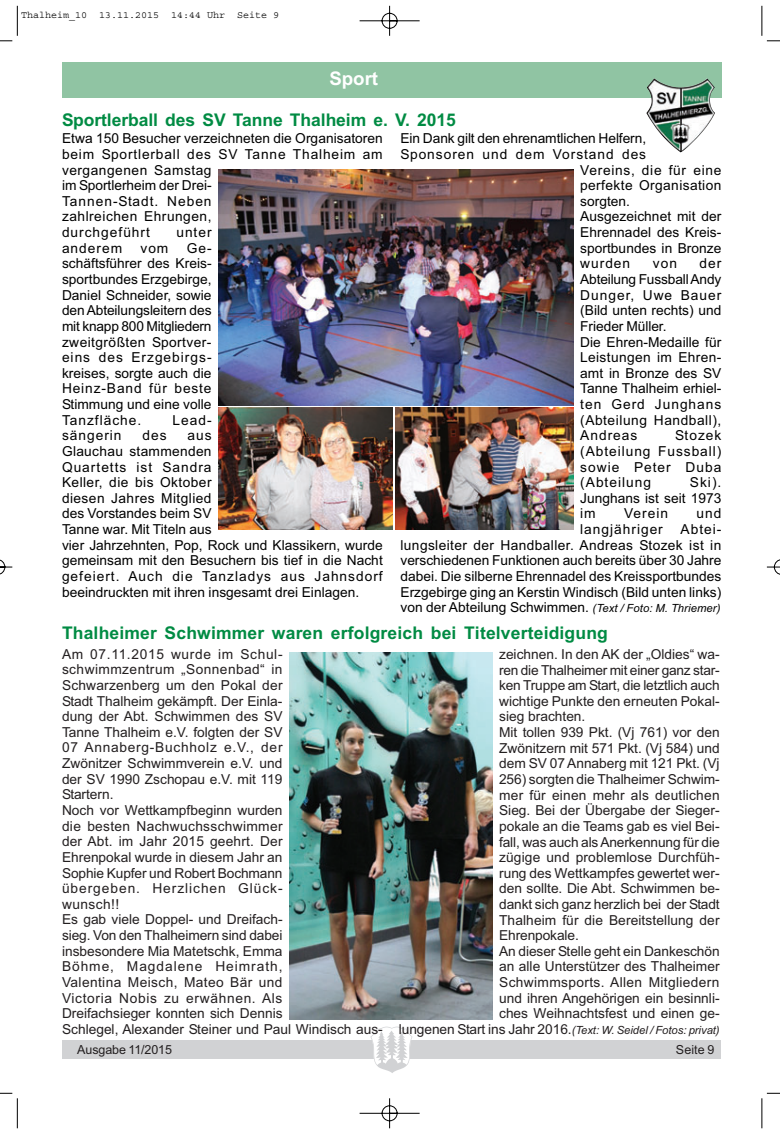
<style>
.page{position:relative;width:780px;height:1134px;background:#fff}
.page>*{position:absolute;margin:0;border:0;box-sizing:border-box;transform-origin:0 0}
.t1{font:700 18.75px "Arial";letter-spacing:-.005em;color:#fff}
.t2{font:700 17.5px "Arial";letter-spacing:.01em;color:#008b43}
.t3{font:13.75px/15.6px "Arial";color:#231f20}
.t4{font:13.75px/15.6px "Arial";letter-spacing:.005em;color:#000;text-align:justify}
.t5{font:13.75px/15.6px "Arial";letter-spacing:.035em;color:#000}
.t6{font:13.75px "Arial";letter-spacing:.07em;color:#000}
.t7{font:13.75px "Arial";letter-spacing:.03em;color:#000}
.t8{font:13.75px "Arial";letter-spacing:.05em;color:#000}
.t9{font:12.5px "Arial";letter-spacing:-.01em;color:#231f20}
.t10{font:italic 11.25px "Arial";letter-spacing:-.005em;color:#231f20}
.t11{font:10px "Courier";color:#000}
.s1{font-style:italic;font-size:11.25px}
.s2{font-style:normal;font-size:13.75px}
</style>
<div class="page">
<img style="left:0;top:5px;width:780px;height:1123px">
<p class="t11" style="left:21px;top:11px;width:259px">Thalheim_10 13.11.2015 14:44 Uhr Seite 9</p>
<h1 class="t1" style="left:329px;top:71px;width:50px">Sport</h1>
<p class="t2" style="left:62px;top:113px;width:395px">Sportlerball des SV Tanne Thalheim e. V. 2015</p>
<p class="t4" style="left:400px;top:132px;width:247px">Ein Dank gilt den ehrenamtlichen Helfern,</p>
<p class="t6" style="left:400px;top:149px;width:247px">Sponsoren und dem Vorstand des</p>
<p class="t8" style="left:580px;top:165px;width:143px">Vereins, die für eine</p>
<p class="t7" style="left:580px;top:180px;width:143px">perfekte Organisation</p>
<p class="t4" style="left:580px;top:195px;width:51px">sorgten.</p>
<p class="t4" style="left:580px;top:210px;width:143px">Ausgezeichnet mit der</p>
<p class="t4" style="left:580px;top:226px;width:143px">Ehrennadel des Kreis-</p>
<p class="t4" style="left:580px;top:241px;width:143px">sportbundes in Bronze</p>
<p class="t4" style="left:580px;top:257px;width:51px">wurden</p>
<p class="t4" style="left:652px;top:257px;width:26px">von</p>
<p class="t5" style="left:62px;top:132px;width:322px">Etwa 150 Besucher verzeichneten die Organisatoren beim Sportlerball des SV Tanne Thalheim am vergangenen Samstag<br>im Sportlerheim der Drei-<br>Tannen-Stadt. Neben<br>zahlreichen Ehrungen,<br>durchgeführt</p>
<p class="t4" style="left:176px;top:226px;width:37px">unter</p>
<p class="t4" style="left:62px;top:241px;width:151px;text-indent:125px">Ge&shy;schäftsführer des Kreis&shy;sportbundes Erzgebirge, Daniel Schneider, sowie den Abteilungsleitern des mit knapp 800 Mitgliedern zweitgrößten Sportver&shy;eins des Erzgebirgs&shy;kreises, sorgte auch die Heinz-Band für beste Stimmung und eine volle Tanzfläche.</p>
<p class="t6" style="left:62px;top:243px;width:62px">anderem</p>
<p class="t4" style="left:140px;top:241px;width:29px">vom</p>
<p class="t4" style="left:580px;top:257px;width:143px;text-align:left;text-indent:119px">der<br>Abteilung Fussball Andy<br>Dunger, Uwe Bauer (Bild unten rechts) und<br>Frieder Müller.<br>Die Ehren-Medaille für<br>Leistungen im Ehren&shy;amt in Bronze des SV<br>Tanne Thalheim erhiel&shy;ten Gerd Junghans (Abteilung Handball),<br>Andreas</p>
<p class="t4" style="left:172px;top:413px;width:41px">Lead-</p>
<p class="t4" style="left:580px;top:429px;width:143px;text-indent:95px">Stozek (Abteilung Fussball) sowie Peter Duba (Abteilung</p>
<p class="t6" style="left:62px;top:430px;width:61px">sängerin</p>
<p class="t4" style="left:142px;top:429px;width:26px">des</p>
<p class="t4" style="left:62px;top:429px;width:322px;text-align:left;text-indent:125px">aus<br>Glauchau stammenden<br>Quartetts ist Sandra<br>Keller, die bis Oktober<br>diesen Jahres Mitglied<br>des Vorstandes beim SV<br>Tanne war. Mit Titeln aus<br>vier Jahrzehnten, Pop, Rock und Klassikern, wurde gemeinsam mit den Besuchern bis tief in die Nacht gefeiert. Auch die Tanzladys aus Jahnsdorf beeindruckten mit ihren insgesamt drei Einlagen.</p>
<p class="t4" style="left:580px;top:476px;width:143px;text-indent:110px">Ski).<br>Junghans ist seit 1973 im</p>
<p class="t4" style="left:624px;top:507px;width:45px">Verein</p>
<p class="t4" style="left:696px;top:507px;width:26px">und</p>
<p class="t6" style="left:580px;top:524px;width:84px">langjähriger</p>
<p class="t4" style="left:400px;top:523px;width:322px;text-indent:280px">Abtei&shy;lungsleiter der Handballer. Andreas Stozek ist in verschiedenen Funktionen auch bereits über 30 Jahre dabei. Die silberne Ehrennadel des Kreissportbundes Erzgebirge ging an Kerstin Windisch (Bild unten links) von der Abteilung Schwimmen. <span class="s1">(Text / Foto: M. Thriemer)</span></p>
<p class="t2" style="left:62px;top:626px;width:547px">Thalheimer Schwimmer waren erfolgreich bei Titelverteidigung</p>
<p class="t3" style="left:62px;top:647px;width:322px">Am 07.11.2015 wurde im Schul&shy;schwimmzentrum „Sonnenbad“ in<br>Schwarzenberg um den Pokal der<br>Stadt Thalheim gekämpft. Der Einla-<br>dung der Abt. Schwimmen des SV<br>Tanne Thalheim e.V. folgten der SV<br>07 Annaberg-Buchholz e.V., der<br>Zwönitzer Schwimmverein e.V. und<br>der SV 1990 Zschopau e.V. mit 119<br>Startern.<br>Noch vor Wettkampfbeginn wurden<br>die besten Nachwuchsschwimmer<br>der Abt. im Jahr 2015 geehrt. Der<br>Ehrenpokal wurde in diesem Jahr an<br>Sophie Kupfer und Robert Bochmann<br>übergeben. Herzlichen Glück-<br>wunsch!!<br>Es gab viele Doppel- und Dreifach-<br>sieg. Von den Thalheimern sind dabei<br>insbesondere Mia Matetschk, Emma<br>Böhme, Magdalene Heimrath,<br>Valentina Meisch, Mateo Bär und<br>Victoria Nobis zu erwähnen. Als<br>Dreifachsieger konnten sich Dennis<br>Schlegel, Alexander Steiner und Paul Windisch aus-</p>
<p class="t3" style="left:499px;top:648px;width:222px">zeichnen. In den AK der „Oldies“ wa&shy;ren die Thalheimer mit einer ganz star&shy;ken Truppe am Start, die letztlich auch wichtige Punkte den erneuten Pokal&shy;sieg brachten.<br>Mit tollen 939 Pkt. (Vj 761) vor den Zwönitzern mit 571 Pkt. (Vj 584) und dem SV 07 Annaberg mit 121 Pkt. (Vj 256) sorgten die Thalheimer Schwim&shy;mer für einen mehr als deutlichen Sieg. Bei der Übergabe der Sieger&shy;pokale an die Teams gab es viel Bei&shy;fall, was auch als Anerkennung für die zügige und problemlose Durchfüh&shy;rung des Wettkampfes gewertet wer&shy;den sollte. Die Abt. Schwimmen be&shy;dankt sich ganz herzlich bei der Stadt Thalheim für die Bereitstellung der Ehrenpokale.<br>An dieser Stelle geht ein Dankeschön an alle Unterstützer des Thalheimer Schwimmsports. Allen Mitgliedern und ihren Angehörigen ein besinnli&shy;ches Weihnachtsfest und einen ge-</p>
<p class="t10" style="left:399px;top:1026px;width:322px"><span class="s2">lungenen Start ins Jahr 2016.</span>(Text: W. Seidel / Fotos: privat)</p>
<p class="t9" style="left:77px;top:1045px;width:96px">Ausgabe 11/2015</p>
<p class="t9" style="left:676px;top:1045px;width:40px">Seite 9</p>
</div>
